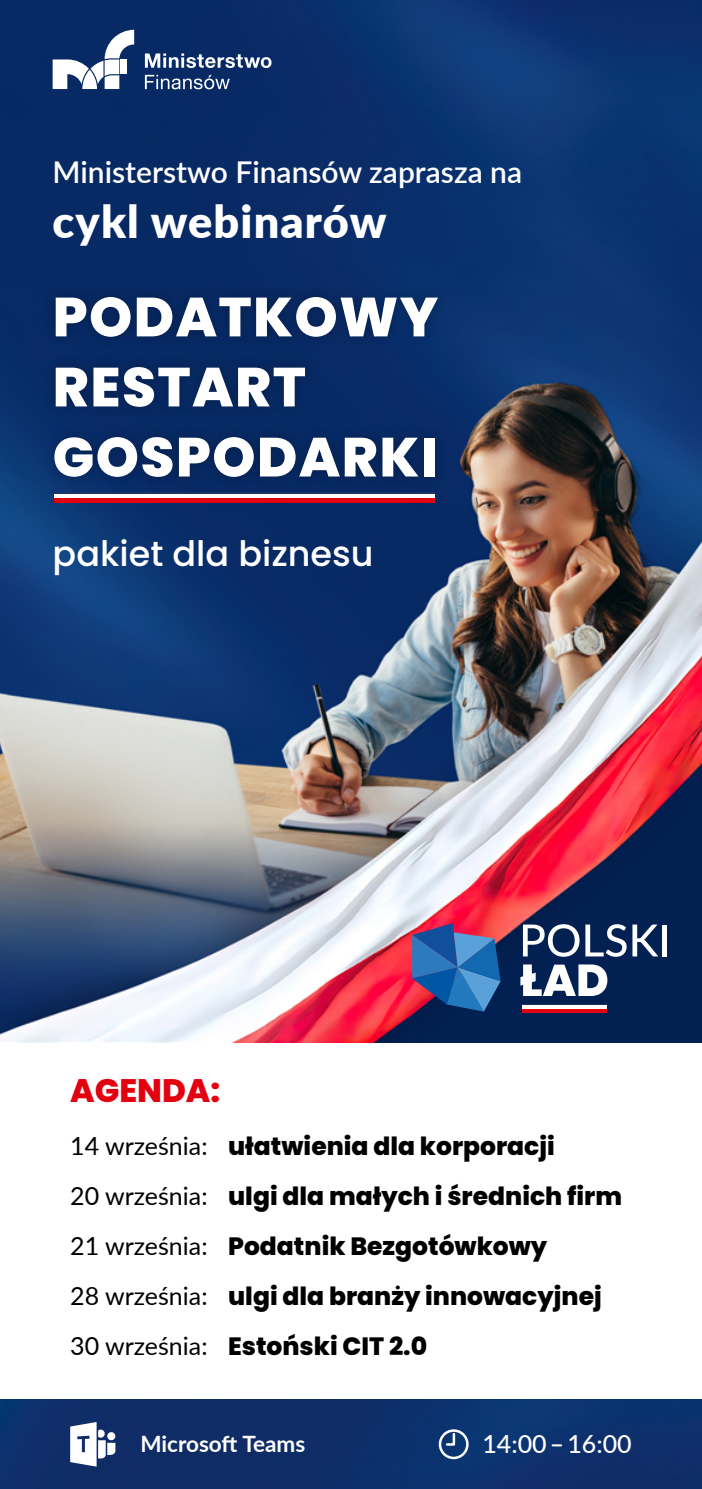
<style>
.page{position:relative;width:702px;height:1489px;background:#fff}
.page>*{position:absolute;margin:0;border:0;box-sizing:border-box;transform-origin:0 0}
.t1{font:800 55px/70px "Poppins";letter-spacing:.025em;color:#fff}
.t2{font:900 45px "Lato";letter-spacing:.025em;color:#fff}
.t3{font:500 35px "Poppins";color:#fff}
.t4{font:800 32.5px "Poppins";color:#e3000f}
.t5{font:600 30px "Lato";color:#fff}
.t6{font:800 25px/50px "Poppins";color:#000}
.t7{font:500 25px "Lato";color:#fff}
.t8{font:700 22.5px "Lato";color:#fff}
.s1{font-family:"Lato";font-weight:400}
</style>
<div class="page">
<img style="left:0;top:0;width:702px;height:1042px">
<img style="left:0;top:1399px;width:702px;height:89px">
<div style="left:42px;top:285px;width:407px;height:204px;background:#000;opacity:.25"></div>
<svg style="left:412px;top:923px;width:88px;height:88px;background:#48619c"></svg>
<svg style="left:520px;top:964px;width:87px;height:31px"></svg>
<hr style="left:522px;top:1003px;width:84px;height:2px;background:#1c3465">
<hr style="left:522px;top:1005px;width:84px;height:3px;background:#fff">
<svg style="left:522px;top:1008px;width:84px;height:4px"></svg>
<svg style="left:523px;top:924px;width:56px;height:32px"></svg>
<svg style="left:585px;top:924px;width:41px;height:32px"></svg>
<svg style="left:632px;top:924px;width:26px;height:32px"></svg>
<hr style="left:662px;top:924px;width:4px;height:32px;background:#fff">
<svg style="left:70px;top:1421px;width:45px;height:45px"></svg>
<div style="left:438px;top:1429px;width:30px;height:29px;border:2px solid #fff;border-radius:50%"></div>
<svg style="left:444px;top:1431px;width:12px;height:15px"></svg>
<svg style="left:145px;top:75px;width:85px;height:14px"></svg>
<svg style="left:145px;top:53px;width:126px;height:15px"></svg>
<svg style="left:53px;top:30px;width:81px;height:59px"></svg>
<hr style="left:54px;top:492px;width:380px;height:2px;background:#1c3465">
<hr style="left:54px;top:494px;width:380px;height:4px;background:#fff">
<div style="left:54px;top:498px;width:380px;height:5px;background:#e3000f"></div>
<p class="t5" style="left:53px;top:150px;width:471px">Ministerstwo Finansów zaprasza na</p>
<h2 class="t2" style="left:53px;top:188px;width:335px">cykl webinarów</h2>
<h1 class="t1" style="left:53px;top:282px;width:387px">PODATKOWY<br>RESTART<br>GOSPODARKI</h1>
<h3 class="t3" style="left:53px;top:533px;width:322px">pakiet dla biznesu</h3>
<h3 class="t4" style="left:70px;top:1071px;width:152px">AGENDA:</h3>
<p class="t6" style="left:70px;top:1121px;width:553px"><span class="s1">14 września:</span> ułatwienia dla korporacji<br><span class="s1">20 września:</span> ulgi dla małych i średnich firm <span class="s1">21 września:</span> Podatnik Bezgotówkowy<br><span class="s1">28 września:</span> ulgi dla branży innowacyjnej <span class="s1">30 września:</span> Estoński CIT 2.0</p>
<p class="t8" style="left:140px;top:1427px;width:166px">Microsoft Teams</p>
<p class="t7" style="left:482px;top:1425px;width:151px">14:00 – 16:00</p>
</div>
